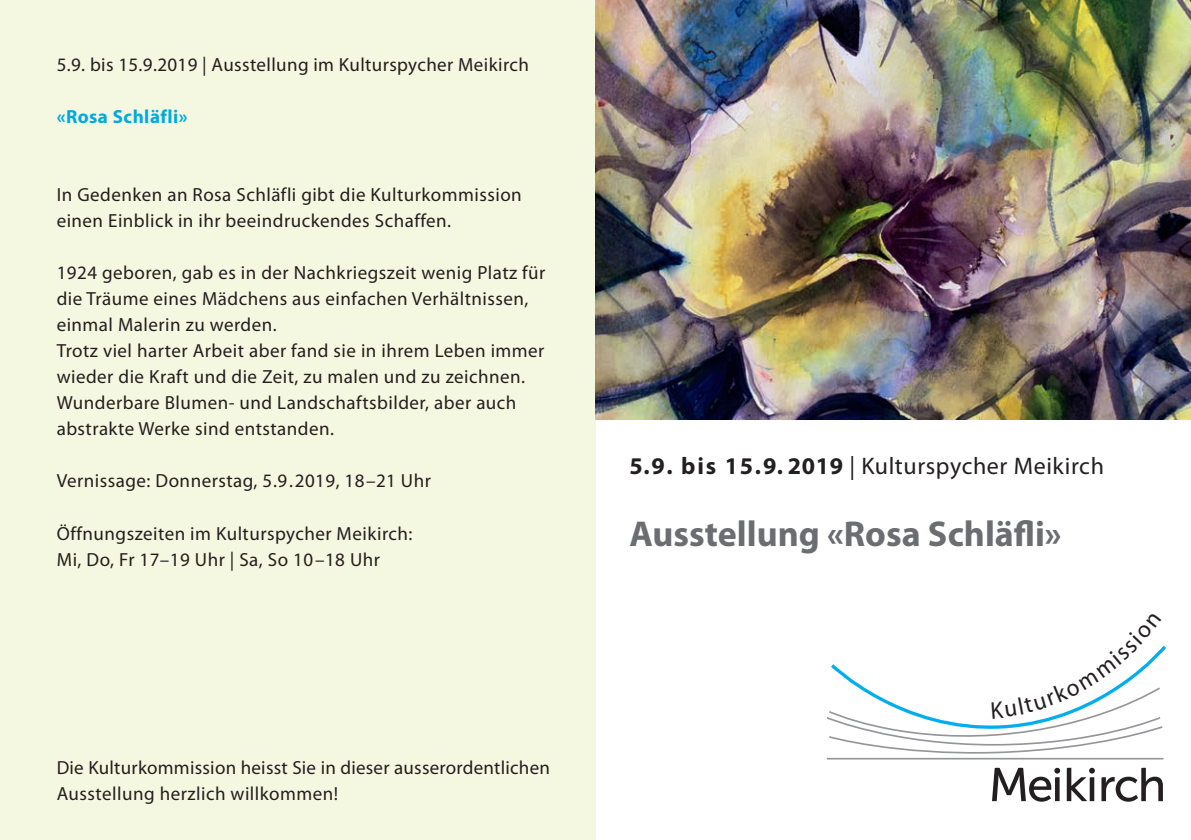
<style>
.page{position:relative;width:1191px;height:840px;background:#fff}
.page>*{position:absolute;margin:0;border:0;box-sizing:border-box;transform-origin:0 0}
.t1{font:700 36px "Myriad Pro";color:#6c6d70}
.t2{font:24px "Myriad Pro";letter-spacing:.025em;color:#231f20}
.t3{font:19px/26px "Myriad Pro";letter-spacing:.025em;color:#231f20}
.t4{font:700 19px "Myriad Pro";letter-spacing:.025em;color:#00a9e3}
.s1{font-weight:700}
</style>
<div class="page">
<div style="left:0;top:0;width:595px;height:839px;background:#f5f8e0"></div>
<svg style="left:992px;top:767px;width:170px;height:34px"></svg>
<img style="left:595px;top:0;width:596px;height:420px">
<svg style="left:826px;top:645px;width:340px;height:114px"></svg>
<p class="t3" style="left:57px;top:52px;width:474px">5.9. bis 15.9.2019 | Ausstellung im Kulturspycher Meikirch</p>
<p class="t4" style="left:57px;top:106px;width:132px">«Rosa Schläfli»</p>
<p class="t3" style="left:57px;top:182px;width:466px">In Gedenken an Rosa Schläfli gibt die Kulturkommission einen Einblick in ihr beeindruckendes Schaffen.</p>
<p class="t3" style="left:57px;top:260px;width:490px">1924 geboren, gab es in der Nachkriegszeit wenig Platz für die Träume eines Mädchens aus einfachen Verhältnissen, einmal Malerin zu werden.<br>Trotz viel harter Arbeit aber fand sie in ihrem Leben immer wieder die Kraft und die Zeit, zu malen und zu zeichnen.<br>Wunderbare Blumen- und Landschaftsbilder, aber auch abstrakte Werke sind entstanden.</p>
<p class="t3" style="left:57px;top:468px;width:376px">Vernissage: Donnerstag, 5.9.2019, 18–21 Uhr</p>
<p class="t3" style="left:57px;top:520px;width:357px">Öffnungszeiten im Kulturspycher Meikirch:<br>Mi, Do, Fr 17–19 Uhr | Sa, So 10–18 Uhr</p>
<p class="t3" style="left:57px;top:754px;width:495px">Die Kulturkommission heisst Sie in dieser ausserordentlichen<br>Ausstellung herzlich willkommen!</p>
<p class="t2" style="left:629px;top:453px;width:476px"><span class="s1">5.9. bis 15.9. 2019</span> | Kulturspycher Meikirch</p>
<h1 class="t1" style="left:629px;top:514px;width:434px">Ausstellung «Rosa Schläfli»</h1>
</div>
